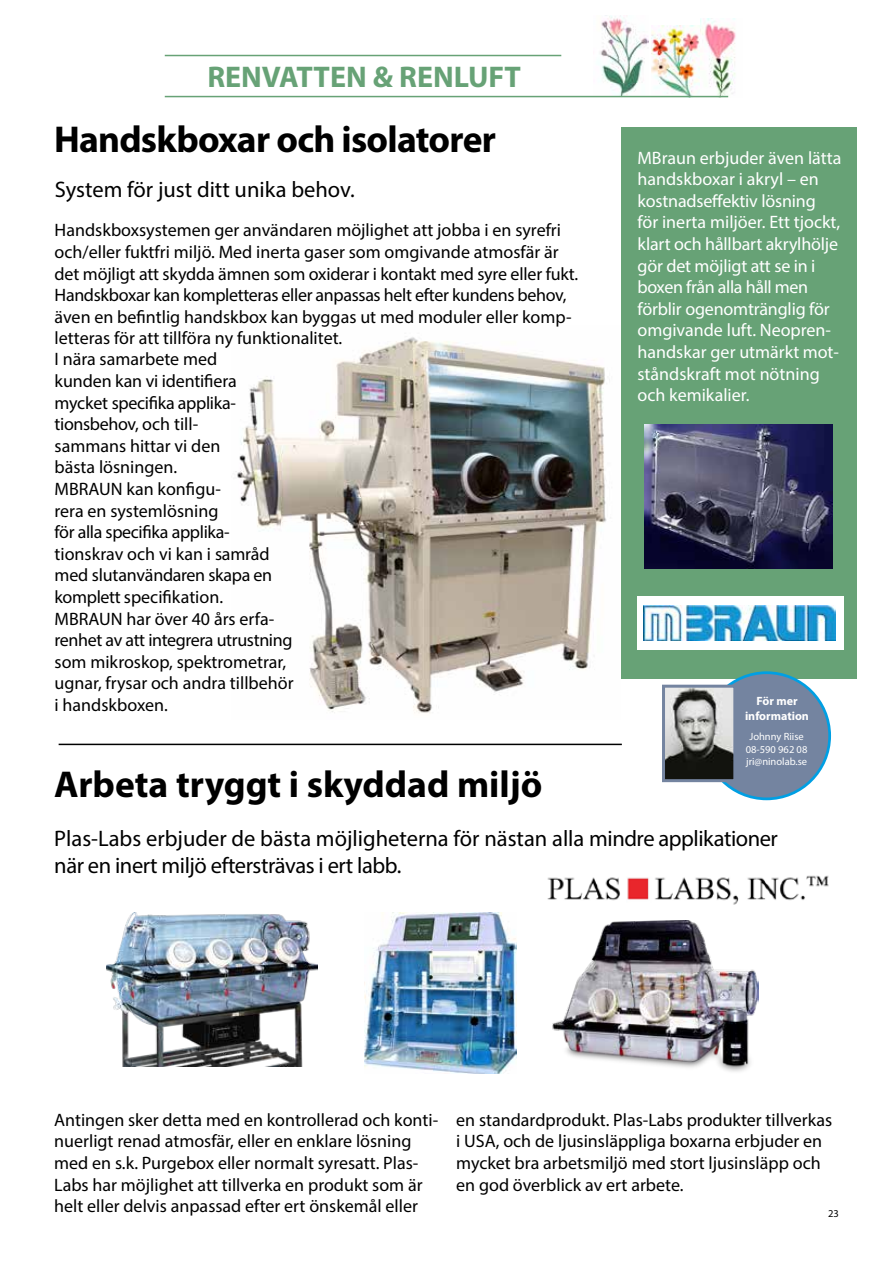
<style>
.page{position:relative;width:893px;height:1263px;background:#fff}
.page>*{position:absolute;margin:0;border:0;box-sizing:border-box;transform-origin:0 0}
.t1{font:700 37.5px "Myriad Pro";letter-spacing:-.015em;color:#000}
.t2{font:700 30px "Myriad Pro";color:#67a276}
.t3{font:22.5px/27px "Myriad Pro";color:#000}
.t4{font:18px/21.6px "Myriad Pro";color:#000}
.t5{font:18px/21.6px "Myriad Pro";color:#fff}
.t6{font:700 12px/14.4px "Myriad Pro";color:#fff;text-align:center}
.t7{font:10.5px/12.6px "Myriad Pro";color:#fff;text-align:center}
.t8{font:10.5px "Myriad Pro";color:#000}
</style>
<div class="page">
<hr style="left:165px;top:55px;width:396px;height:1px;background:#67a276">
<img style="left:594px;top:16px;width:55px;height:80px">
<img style="left:651px;top:25px;width:49px;height:73px">
<img style="left:701px;top:18px;width:35px;height:79px">
<hr style="left:165px;top:96px;width:563px;height:1px;background:#67a276">
<div style="left:622px;top:127px;width:235px;height:552px;background:#67a276"></div>
<img style="left:235px;top:337px;width:372px;height:376px">
<div style="left:637px;top:596px;width:206px;height:53px;background:#fff"></div>
<img style="left:643px;top:606px;width:192px;height:34px">
<hr style="left:59px;top:744px;width:563px;height:1px;background:#000">
<img style="left:547px;top:875px;width:282px;height:30px">
<img style="left:645px;top:424px;width:187px;height:144px">
<img style="left:107px;top:912px;width:211px;height:154px">
<img style="left:552px;top:920px;width:206px;height:152px">
<img style="left:364px;top:912px;width:152px;height:162px">
<div style="left:703px;top:673px;width:127px;height:126px;background:#7484a0;border-radius:50%"></div>
<div style="left:702px;top:671px;width:129px;height:129px;border:3px solid #009fe3;border-radius:50%"></div>
<img style="left:666px;top:689px;width:66px;height:89px">
<div style="left:662px;top:685px;width:74px;height:97px;border:3px solid #7484a0"></div>
<h2 class="t2" style="left:207px;top:57px;width:315px">RENVATTEN &amp; RENLUFT</h2>
<h1 class="t1" style="left:54px;top:115px;width:444px">Handskboxar och isolatorer</h1>
<p class="t3" style="left:55px;top:176px;width:301px">System för just ditt unika behov.</p>
<p class="t4" style="left:55px;top:219px;width:525px">Handskboxsystemen ger användaren möjlighet att jobba i en syrefri och/eller fuktfri miljö. Med inerta gaser som omgivande atmosfär är det möjligt att skydda ämnen som oxiderar i kontakt med syre eller fukt.<br>Handskboxar kan kompletteras eller anpassas helt efter kundens behov, även en befintlig handskbox kan byggas ut med moduler eller komp&shy;letteras för att tillföra ny funktionalitet.</p>
<p class="t4" style="left:55px;top:348px;width:241px">I nära samarbete med<br>kunden kan vi identifiera mycket specifika applika&shy;tionsbehov, och till-<br>sammans hittar vi den<br>bästa lösningen.<br>MBRAUN kan konfigu-<br>rera en systemlösning<br>för alla specifika applika&shy;tionskrav och vi kan i samråd med slutanvändaren skapa en komplett specifikation.<br>MBRAUN har över 40 års erfa&shy;renhet av att integrera utrustning som mikroskop, spektrometrar, ugnar, frysar och andra tillbehör i handskboxen.</p>
<p class="t5" style="left:637px;top:146px;width:205px">MBraun erbjuder även lätta handskboxar i akryl – en kostnadseffektiv lösning<br>för inerta miljöer. Ett tjockt, klart och hållbart akrylhölje gör det möjligt att se in i boxen från alla håll men förblir ogenomtränglig för omgivande luft. Neopren&shy;handskar ger utmärkt mot&shy;ståndskraft mot nötning och kemikalier.</p>
<p class="t6" style="left:745px;top:694px;width:65px">För mer information</p>
<p class="t7" style="left:746px;top:730px;width:63px">Johnny Riise<br>08-590 962 08 jri@ninolab.se</p>
<h1 class="t1" style="left:54px;top:760px;width:490px">Arbeta tryggt i skyddad miljö</h1>
<p class="t3" style="left:54px;top:824px;width:725px">Plas-Labs erbjuder de bästa möjligheterna för nästan alla mindre applikationer när en inert miljö eftersträvas i ert labb.</p>
<p class="t4" style="left:54px;top:1108px;width:385px">Antingen sker detta med en kontrollerad och konti&shy;nuerligt renad atmosfär, eller en enklare lösning med en s.k. Purgebox eller normalt syresatt. Plas-Labs har möjlighet att tillverka en produkt som är helt eller delvis anpassad efter ert önskemål eller</p>
<p class="t4" style="left:456px;top:1108px;width:378px">en standardprodukt. Plas-Labs produkter tillverkas i USA, och de ljusinsläppliga boxarna erbjuder en mycket bra arbetsmiljö med stort ljusinsläpp och en god överblick av ert arbete.</p>
<p class="t8" style="left:828px;top:1207px;width:12px">23</p>
</div>
